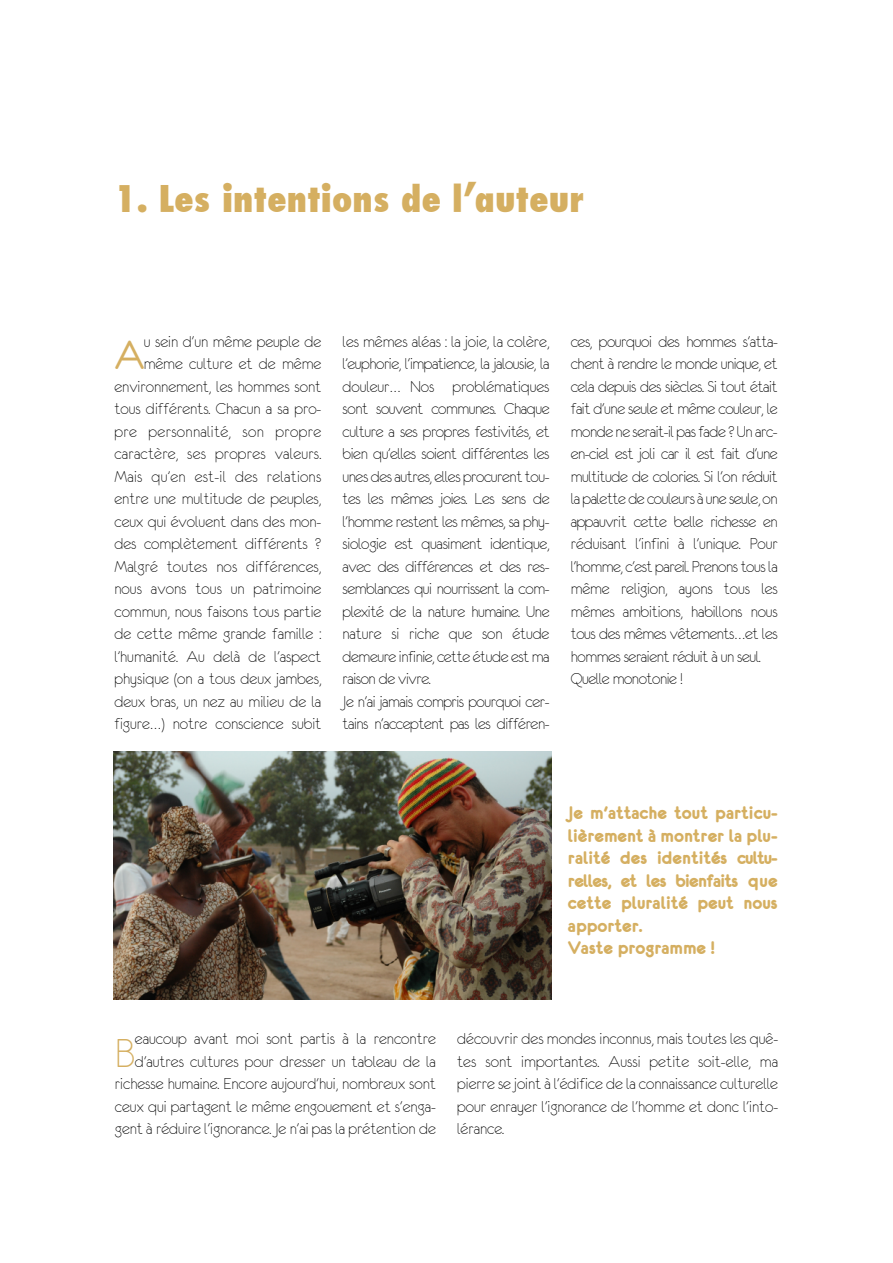
<style>
.page{position:relative;width:893px;height:1263px;background:#fff}
.page>*{position:absolute;margin:0;border:0;box-sizing:border-box;transform-origin:0 0}
.t1{font:45.9px "Eurofurencelight";color:#d5af61}
.t2{font:45.45px "Eurofurenceregular";color:#d5af61}
.t3{font:800 condensed 42px "Futura";color:#d5af61}
.t4{font:19.5px/22.5px "Eurofurencebold";color:#d5af61}
.t5{font:18px/22.5px "Eurofurencelight";letter-spacing:-.025em;color:#000}
.t6{font:18px/22.5px "Eurofurencelight";letter-spacing:-.005em;color:#000;text-align:right}
.s1{font-family:"Futura BT";font-weight:900;font-style:italic}
</style>
<div class="page">
<img style="left:114px;top:752px;width:438px;height:247px">
<h3 class="t3" style="left:115px;top:181px;width:471px">1. Les intentions de l<span class="s1">’</span>auteur</h3>
<p class="t6" style="left:114px;top:330px;width:208px">u sein d'un même peuple de même culture et de même environnement, les hommes sont tous différents. Chacun a sa pro&shy;pre personnalité, son propre caractère, ses propres valeurs.<br>Mais qu’en est-il des relations entre une multitude de peuples, ceux qui évoluent dans des mon&shy;des complètement différents ?<br>Malgré toutes nos différences, nous avons tous un patrimoine commun, nous faisons tous partie de cette même grande famille : l’humanité. Au delà de l'aspect physique (on a tous deux jambes, deux bras, un nez au milieu de la figure…) notre conscience subit</p>
<p class="t5" style="left:343px;top:330px;width:209px">les mêmes aléas : la joie, la colère, l’euphorie, l'impatience, la jalousie, la douleur… Nos problématiques sont souvent communes. Chaque culture a ses propres festivités, et bien qu’elles soient différentes les unes des autres, elles procurent tou&shy;tes les mêmes joies. Les sens de l'homme restent les mêmes, sa phy&shy;siologie est quasiment identique, avec des différences et des res&shy;semblances qui nourrissent la com&shy;plexité de la nature humaine. Une nature si riche que son étude demeure infinie, cette étude est ma raison de vivre.<br>Je n'ai jamais compris pourquoi cer&shy;tains n'acceptent pas les différen-</p>
<p class="t5" style="left:571px;top:330px;width:209px">ces, pourquoi des hommes s'atta&shy;chent à rendre le monde unique, et cela depuis des siècles. Si tout était fait d'une seule et même couleur, le monde ne serait-il pas fade ? Un arc&shy;en-ciel est joli car il est fait d'une multitude de colories. Si l'on réduit la palette de couleurs à une seule, on appauvrit cette belle richesse en réduisant l'infini à l'unique. Pour l'homme, c'est pareil. Prenons tous la même religion, ayons tous les mêmes ambitions, habillons nous tous des mêmes vêtements…et les hommes seraient réduit à un seul.<br>Quelle monotonie !</p>
<h2 class="t2" style="left:114px;top:332px;width:31px">A</h2>
<p class="t4" style="left:568px;top:801px;width:211px">Je m'attache tout particu&shy;lièrement à montrer la plu&shy;ralité des identités cultu&shy;relles, et les bienfaits que cette pluralité peut nous apporter.<br>Vaste programme !</p>
<p class="t6" style="left:115px;top:1027px;width:323px">eaucoup avant moi sont partis à la rencontre d'autres cultures pour dresser un tableau de la richesse humaine. Encore aujourd'hui, nombreux sont ceux qui partagent le même engouement et s'enga&shy;gent à réduire l'ignorance. Je n'ai pas la prétention de</p>
<p class="t6" style="left:457px;top:1027px;width:323px;text-align:justify">découvrir des mondes inconnus, mais toutes les quê&shy;tes sont importantes. Aussi petite soit-elle, ma pierre se joint à l'édifice de la connaissance culturelle pour enrayer l'ignorance de l'homme et donc l'into&shy;lérance.</p>
<h1 class="t1" style="left:115px;top:1030px;width:22px">B</h1>
</div>
